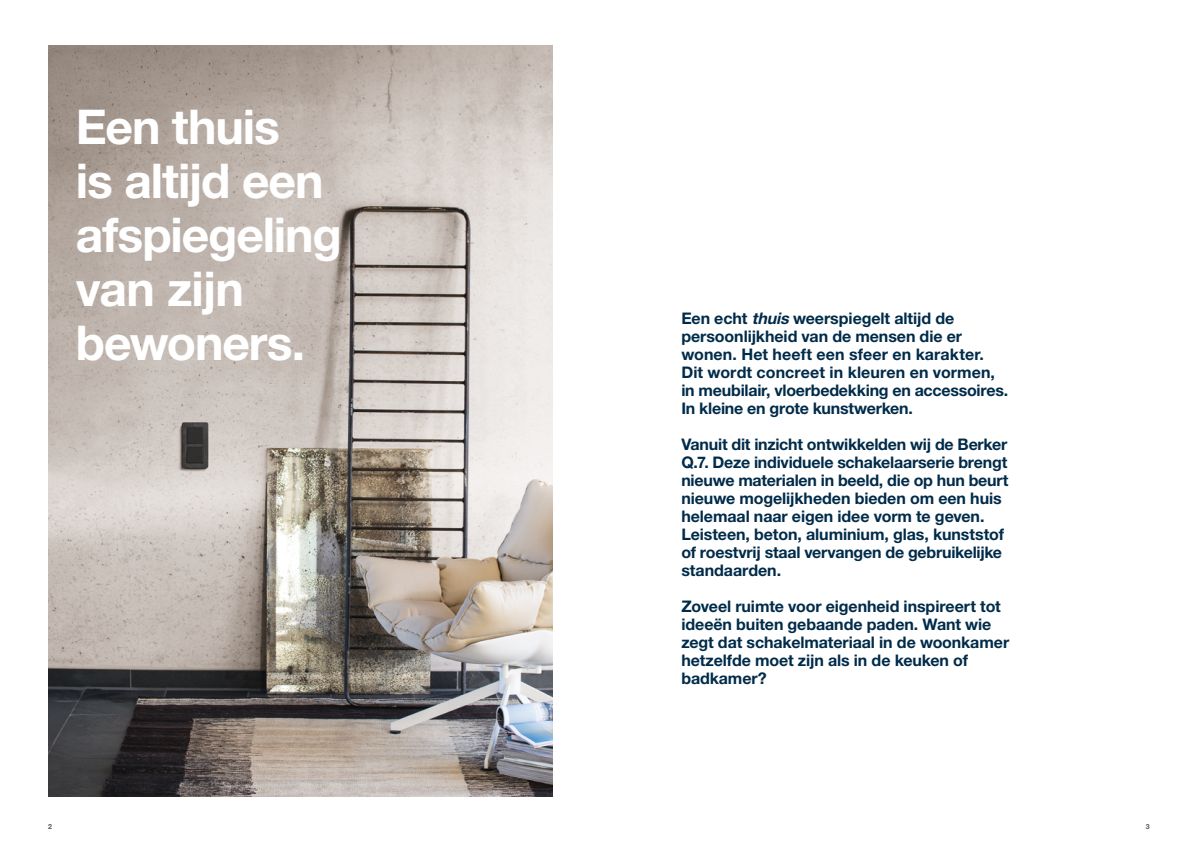
<style>
.page{position:relative;width:1191px;height:842px;background:#fff}
.page>*{position:absolute;margin:0;border:0;box-sizing:border-box;transform-origin:0 0}
.t1{font:700 48px/54px "Helvetica Neue LTW1 G";letter-spacing:-.025em;color:#fff}
.t2{font:700 16px/18px "Helvetica Neue LTW1 G";letter-spacing:-.005em;color:#002b49}
.t3{font:700 7px "Helvetica Neue LTW1 G";color:#575756}
.s1{font-style:italic}
</style>
<div class="page">
<img style="left:48px;top:45px;width:505px;height:752px">
<h1 class="t1" style="left:76px;top:100px;width:267px">Een thuis<br>is altijd een afspiegeling van zijn bewoners.</h1>
<p class="t3" style="left:48px;top:822px;width:5px">2</p>
<p class="t2" style="left:681px;top:309px;width:328px">Een echt <span class="s1">thuis</span> weerspiegelt altijd de persoonlijkheid van de mensen die er wonen. Het heeft een sfeer en karakter.<br>Dit wordt concreet in kleuren en vormen, in meubilair, vloerbedekking en accessoires.<br>In kleine en grote kunstwerken.</p>
<p class="t2" style="left:681px;top:435px;width:329px">Vanuit dit inzicht ontwikkelden wij de Berker Q.7. Deze individuele schakelaarserie brengt nieuwe materialen in beeld, die op hun beurt nieuwe mogelijkheden bieden om een huis helemaal naar eigen idee vorm te geven.<br>Leisteen, beton, aluminium, glas, kunststof of roestvrij staal vervangen de gebruikelijke standaarden.</p>
<p class="t2" style="left:681px;top:597px;width:329px">Zoveel ruimte voor eigenheid inspireert tot ideeën buiten gebaande paden. Want wie zegt dat schakelmateriaal in de woonkamer hetzelfde moet zijn als in de keuken of badkamer?</p>
<p class="t3" style="left:1146px;top:822px;width:5px">3</p>
</div>
